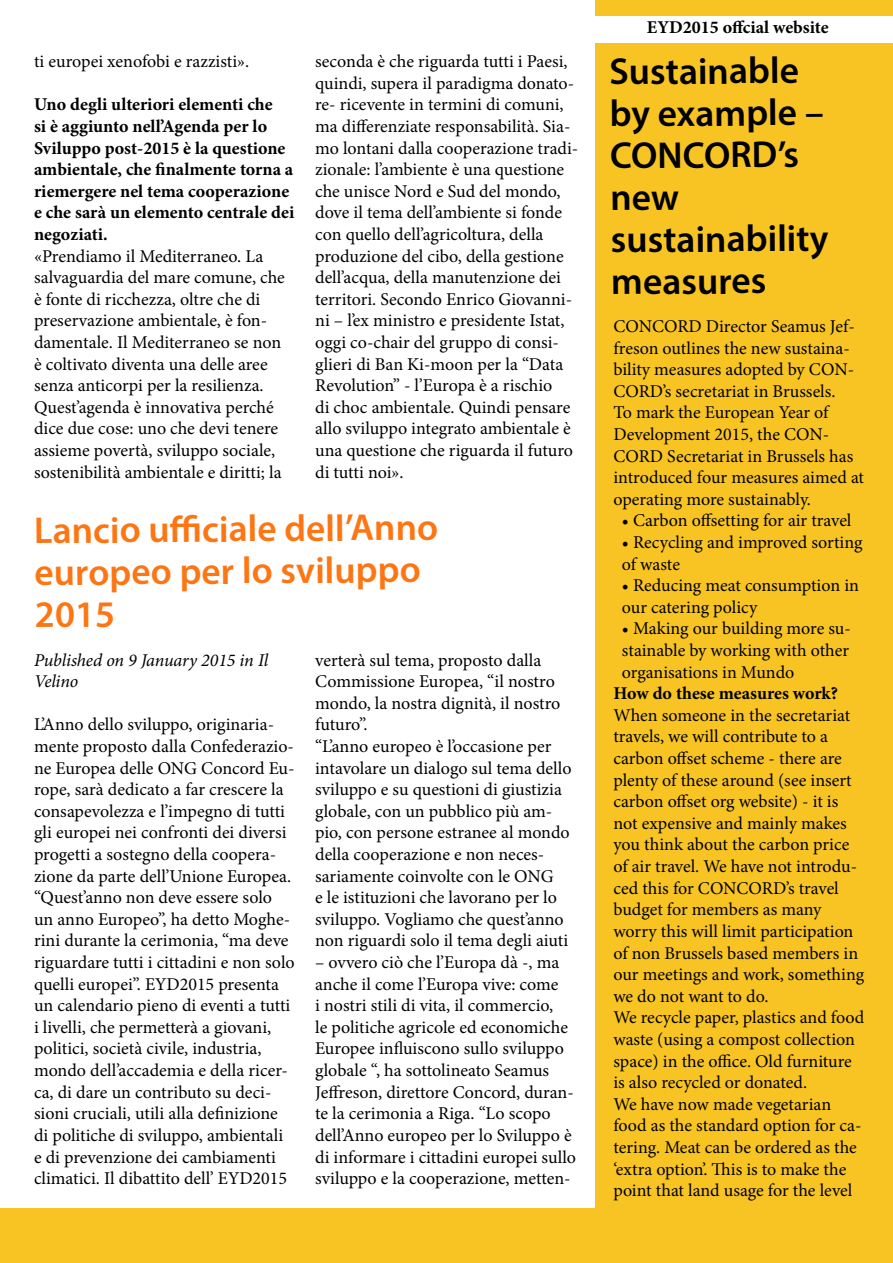
<style>
.page{position:relative;width:893px;height:1263px;background:#fff}
.page>*{position:absolute;margin:0;border:0;box-sizing:border-box;transform-origin:0 0}
.t1{font:600 37.5px/42px "Myriad Pro";color:#000}
.t2{font:600 37.5px/41.2px "Myriad Pro";color:#fe7613}
.t3{font:18px/21.6px "Minion Pro";color:#000}
.t4{font:700 18px/21.6px "Minion Pro";color:#000}
.t5{font:italic 18px/21.6px "Minion Pro";letter-spacing:-.01em;color:#000}
</style>
<div class="page">
<div style="left:595px;top:0;width:298px;height:1263px;background:#f8c424"></div>
<div style="left:0;top:1209px;width:893px;height:54px;background:#f8c424"></div>
<div style="left:583px;top:16px;width:310px;height:27px;background:#fff"></div>
<p class="t4" style="left:647px;top:17px;width:183px">EYD2015 offcial website</p>
<p class="t3" style="left:34px;top:51px;width:217px">ti europei xenofobi e razzisti».</p>
<p class="t4" style="left:34px;top:94px;width:262px">Uno degli ulteriori elementi che<br>si è aggiunto nell’Agenda per lo<br>Sviluppo post-2015 è la questione ambientale, che finalmente torna a riemergere nel tema cooperazione e che sarà un elemento centrale dei negoziati.</p>
<p class="t3" style="left:34px;top:245px;width:252px">«Prendiamo il Mediterraneo. La salvaguardia del mare comune, che è fonte di ricchezza, oltre che di preservazione ambientale, è fon&shy;damentale. Il Mediterraneo se non è coltivato diventa una delle aree senza anticorpi per la resilienza.<br>Quest’agenda è innovativa perché dice due cose: uno che devi tenere assieme povertà, sviluppo sociale, sostenibilità ambientale e diritti; la</p>
<p class="t3" style="left:315px;top:51px;width:265px">seconda è che riguarda tutti i Paesi, quindi, supera il paradigma donato&shy;re- ricevente in termini di comuni, ma differenziate responsabilità. Sia&shy;mo lontani dalla cooperazione tradi&shy;zionale: l’ambiente è una questione che unisce Nord e Sud del mondo, dove il tema dell’ambiente si fonde con quello dell’agricoltura, della produzione del cibo, della gestione dell’acqua, della manutenzione dei territori. Secondo Enrico Giovanni&shy;ni – l’ex ministro e presidente Istat, oggi co-chair del gruppo di consi&shy;glieri di Ban Ki-moon per la “Data Revolution” - l’Europa è a rischio<br>di choc ambientale. Quindi pensare allo sviluppo integrato ambientale è una questione che riguarda il futuro di tutti noi».</p>
<h1 class="t1" style="left:607px;top:51px;width:220px;rotate:-1deg">Sustainable by example –<br>CONCORD’s new sustainability measures</h1>
<p class="t3" style="left:613px;top:316px;width:252px">CONCORD Director Seamus Jef&shy;freson outlines the new sustaina&shy;bility measures adopted by CON-<br>CORD’s secretariat in Brussels.<br>To mark the European Year of<br>Development 2015, the CON-<br>CORD Secretariat in Brussels has introduced four measures aimed at operating more sustainably.</p>
<p class="t3" style="left:622px;top:510px;width:231px">• Carbon offsetting for air travel</p>
<p class="t3" style="left:622px;top:532px;width:242px">• Recycling and improved sorting of waste</p>
<p class="t3" style="left:622px;top:575px;width:239px">• Reducing meat consumption in our catering policy</p>
<p class="t3" style="left:622px;top:618px;width:230px;text-align:justify">• Making our building more su&shy;stainable by working with other organisations in Mundo</p>
<p class="t4" style="left:613px;top:682px;width:226px">How do these measures work?</p>
<p class="t3" style="left:613px;top:704px;width:252px">When someone in the secretariat travels, we will contribute to a carbon offset scheme - there are plenty of these around (see insert carbon offset org website) - it is not expensive and mainly makes you think about the carbon price of air travel. We have not introdu&shy;ced this for CONCORD’s travel budget for members as many worry this will limit participation of non Brussels based members in our meetings and work, something we do not want to do.<br>We recycle paper, plastics and food waste (using a compost collection space) in the office. Old furniture is also recycled or donated.<br>We have now made vegetarian food as the standard option for ca&shy;tering. Meat can be ordered as the ‘extra option’. This is to make the point that land usage for the level</p>
<h1 class="t2" style="left:33px;top:511px;width:406px;rotate:-1deg">Lancio uffi ciale dell’Anno europeo per lo sviluppo<br>2015</h1>
<p class="t5" style="left:34px;top:649px;width:236px">Published on 9 January 2015 in Il<br>Velino</p>
<p class="t3" style="left:34px;top:714px;width:262px">L’Anno dello sviluppo, originaria&shy;mente proposto dalla Confederazio&shy;ne Europea delle ONG Concord Eu&shy;rope, sarà dedicato a far crescere la consapevolezza e l’impegno di tutti gli europei nei confronti dei diversi progetti a sostegno della coopera&shy;zione da parte dell’Unione Europea. “Quest’anno non deve essere solo un anno Europeo”, ha detto Moghe&shy;rini durante la cerimonia, “ma deve riguardare tutti i cittadini e non solo quelli europei”. EYD2015 presenta un calendario pieno di eventi a tutti i livelli, che permetterà a giovani, politici, società civile, industria, mondo dell’accademia e della ricer&shy;ca, di dare un contributo su deci&shy;sioni cruciali, utili alla definizione di politiche di sviluppo, ambientali e di prevenzione dei cambiamenti climatici. Il dibattito dell’ EYD2015</p>
<p class="t3" style="left:315px;top:649px;width:258px">verterà sul tema, proposto dalla<br>Commissione Europea, “il nostro mondo, la nostra dignità, il nostro futuro”.<br>“L’anno europeo è l’occasione per intavolare un dialogo sul tema dello sviluppo e su questioni di giustizia globale, con un pubblico più am&shy;pio, con persone estranee al mondo della cooperazione e non neces&shy;sariamente coinvolte con le ONG<br>e le istituzioni che lavorano per lo sviluppo. Vogliamo che quest’anno non riguardi solo il tema degli aiuti</p>
<p class="t3" style="left:315px;top:951px;width:262px">– ovvero ciò che l’Europa dà -, ma anche il come l’Europa vive: come<br>i nostri stili di vita, il commercio,<br>le politiche agricole ed economiche Europee influiscono sullo sviluppo globale “, ha sottolineato Seamus Jeffreson, direttore Concord, duran&shy;te la cerimonia a Riga. “Lo scopo dell’Anno europeo per lo Sviluppo è di informare i cittadini europei sullo sviluppo e la cooperazione, metten-</p>
</div>
